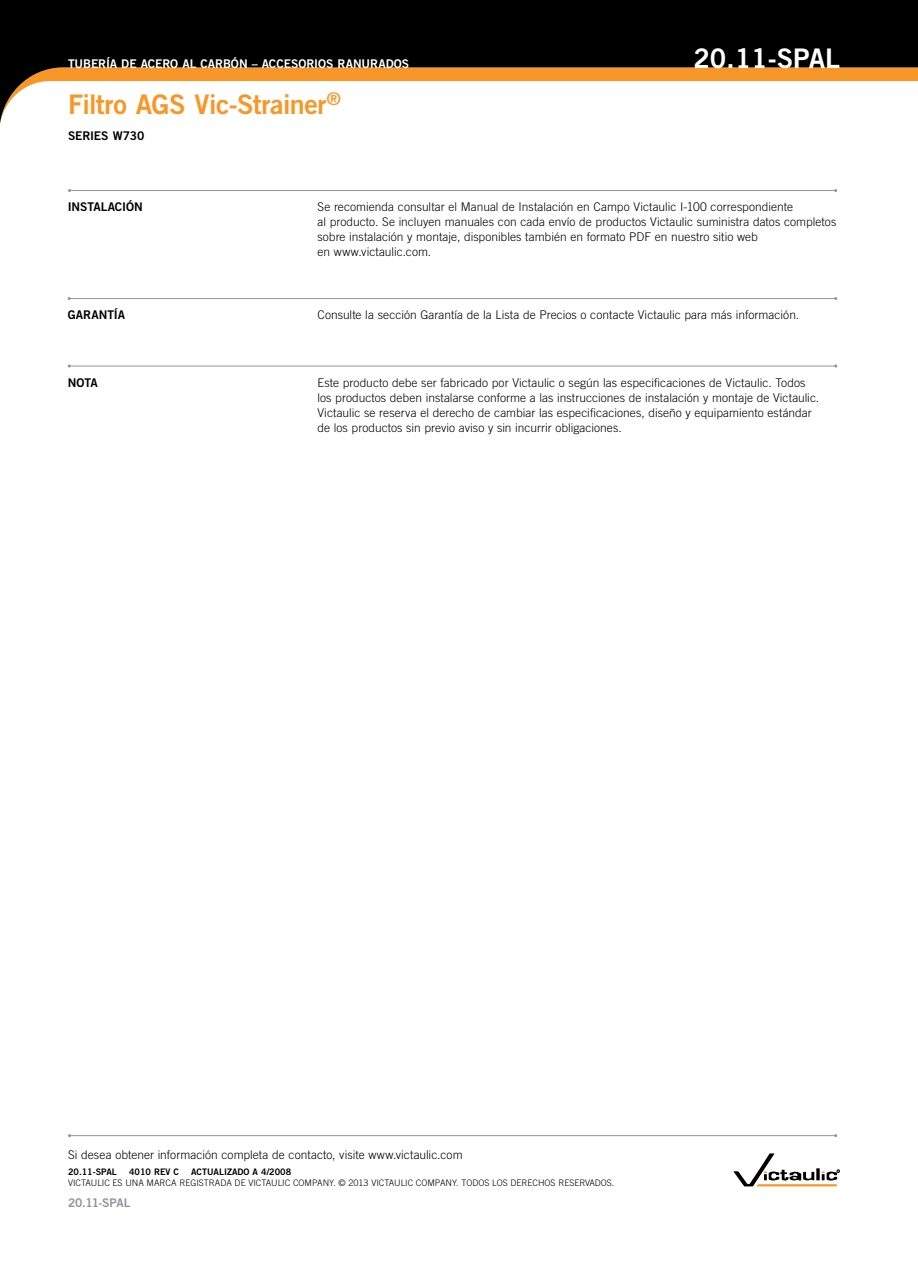
<style>
.page{position:relative;width:918px;height:1263px;background:#fff}
.page>*{position:absolute;margin:0;border:0;box-sizing:border-box;transform-origin:0 0}
.t1{font:27px "Trade Gothic LT Std Bd 2";letter-spacing:-.02em;color:#f89728}
.t2{font:27px "Trade Gothic LT Std Bd 2";color:#fff}
.t3{font:300 12px/15px "Trade Gothic LT Std";letter-spacing:.005em;color:#000}
.t4{font:12px "Trade Gothic LT Std Bd 2";letter-spacing:-.005em;color:#fff}
.t5{font:12px "Trade Gothic LT Std Bd 2";letter-spacing:-.005em;color:#000}
.t6{font:12px "Trade Gothic LT Std Bd 2";letter-spacing:-.01em;color:#939598}
.t7{font:300 9px "Trade Gothic LT Std";color:#000}
.t8{font:9px "Trade Gothic LT Std Bd 2";color:#000}
</style>
<div class="page">
<hr style="left:69px;top:366px;width:767px;height:1px;background:#939598">
<hr style="left:69px;top:298px;width:767px;height:1px;background:#939598">
<svg style="left:0;top:0;width:918px;height:124px;fill:#000"></svg>
<hr style="left:70px;top:190px;width:766px;height:1px;background:#939598">
<svg style="left:733px;top:1153px;width:107px;height:33px"></svg>
<hr style="left:70px;top:1135px;width:766px;height:1px;background:#939598">
<p class="t4" style="left:68px;top:56px;width:343px">TUBERÍA DE ACERO AL CARBÓN – ACCESORIOS RANURADOS</p>
<h1 class="t2" style="left:693px;top:42px;width:148px">20.11-SPAL</h1>
<h1 class="t1" style="left:68px;top:88px;width:274px">Filtro AGS Vic-Strainer<sup>®</sup></h1>
<p class="t5" style="left:68px;top:128px;width:78px">SERIES W730</p>
<p class="t5" style="left:68px;top:199px;width:77px">INSTALACIÓN</p>
<p class="t3" style="left:317px;top:199px;width:520px">Se recomienda consultar el Manual de Instalación en Campo Victaulic I-100 correspondiente<br>al producto. Se incluyen manuales con cada envío de productos Victaulic suministra datos completos sobre instalación y montaje, disponibles también en formato PDF en nuestro sitio web<br>en www.victaulic.com.</p>
<p class="t5" style="left:68px;top:307px;width:59px">GARANTÍA</p>
<p class="t3" style="left:317px;top:307px;width:483px">Consulte la sección Garantía de la Lista de Precios o contacte Victaulic para más información.</p>
<p class="t5" style="left:68px;top:375px;width:32px">NOTA</p>
<p class="t3" style="left:317px;top:375px;width:503px">Este producto debe ser fabricado por Victaulic o según las especificaciones de Victaulic. Todos los productos deben instalarse conforme a las instrucciones de instalación y montaje de Victaulic.<br>Victaulic se reserva el derecho de cambiar las especificaciones, diseño y equipamiento estándar de los productos sin previo aviso y sin incurrir obligaciones.</p>
<p class="t3" style="left:68px;top:1146px;width:396px">Si desea obtener información completa de contacto, visite www.victaulic.com</p>
<p class="t8" style="left:68px;top:1166px;width:50px">20.11-SPAL</p>
<p class="t8" style="left:129px;top:1166px;width:52px">4010 REV C</p>
<p class="t8" style="left:191px;top:1166px;width:102px">ACTUALIZADO A 4/2008</p>
<p class="t7" style="left:68px;top:1178px;width:548px">VICTAULIC ES UNA MARCA REGISTRADA DE VICTAULIC COMPANY. © 2013 VICTAULIC COMPANY. TODOS LOS DERECHOS RESERVADOS.</p>
<p class="t6" style="left:68px;top:1195px;width:64px">20.11-SPAL</p>
</div>
